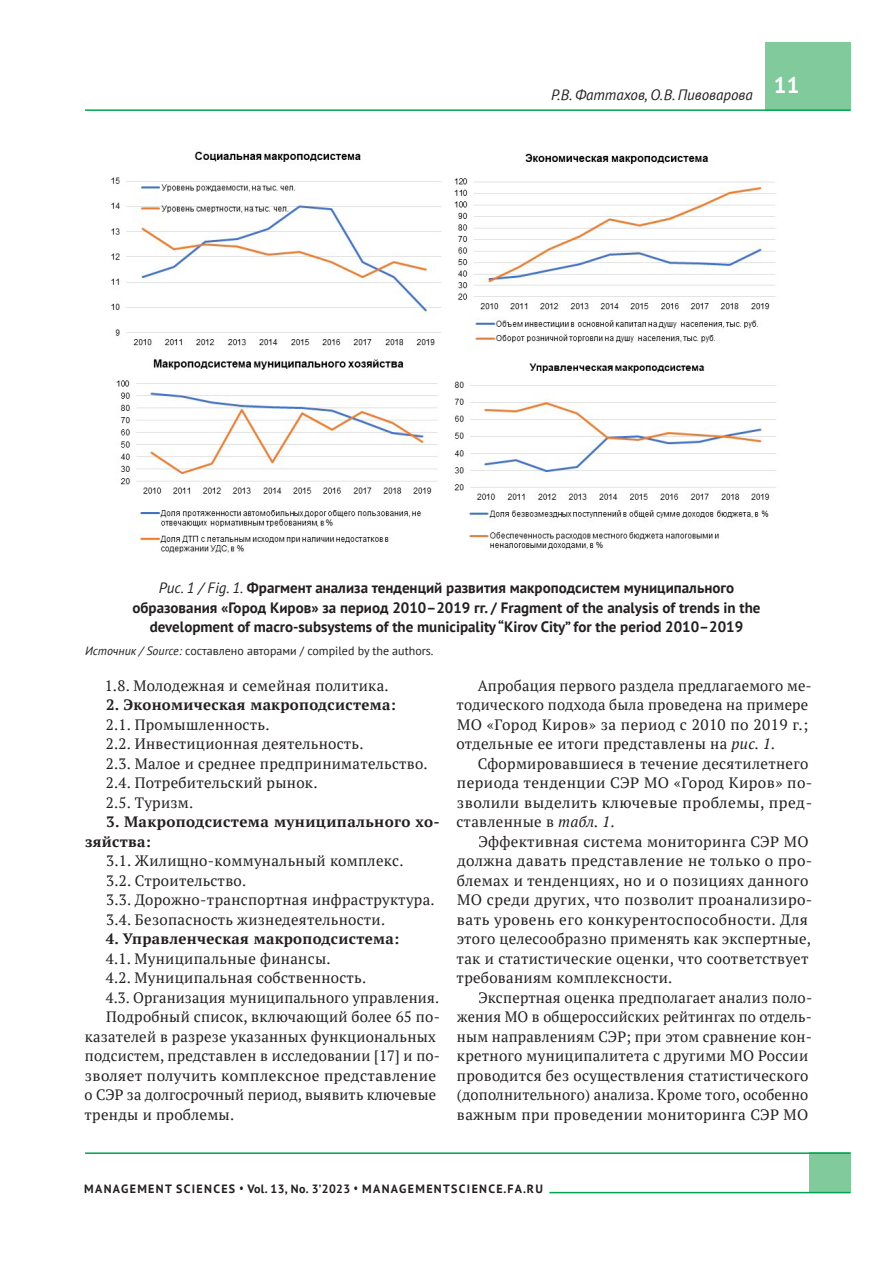
<style>
.page{position:relative;width:893px;height:1263px;background:#fff}
.page>*{position:absolute;margin:0;border:0;box-sizing:border-box;transform-origin:0 0}
.t1{font:700 22.5px "PT Sans";color:#fff}
.t2{font:15px/19.5px "PT Serif";letter-spacing:.02em;color:#231f20}
.t3{font:700 15px/19.5px "PT Sans";color:#231f20;text-align:center}
.t4{font:700 15px/19.5px "PT Serif";letter-spacing:.02em;color:#231f20}
.t5{font:italic 15px "PT Sans";color:#231f20}
.t6{font:12px "PT Sans";color:#231f20}
.t7{font:700 12px "PT Sans";letter-spacing:.11em;color:#231f20;scale:.77 1}
.t8{font:700 12px "PT Sans";letter-spacing:.11em;color:#231f20}
.s1{font-weight:400;font-style:italic}
.s2{font-style:italic}
</style>
<div class="page">
<div style="left:765px;top:43px;width:85px;height:68px;background:#80ca9c"></div>
<hr style="left:85px;top:109px;width:765px;height:2px;background:#00a54f">
<div style="left:809px;top:1152px;width:41px;height:41px;background:#80ca9c"></div>
<hr style="left:85px;top:1152px;width:765px;height:2px;background:#00a54f">
<hr style="left:549px;top:1192px;width:301px;height:1px;background:#00a54f">
<img style="left:111px;top:151px;width:665px;height:402px">
<p class="t5" style="left:551px;top:85px;width:203px">Р.В. Фаттахов, О.В. Пивоварова</p>
<h1 class="t1" style="left:774px;top:70px;width:27px">11</h1>
<p class="t3" style="left:132px;top:578px;width:630px"><span class="s1">Рис. 1 / Fig. 1.</span> Фрагмент анализа тенденций развития макроподсистем муниципального образования «Город Киров» за период 2010–2019 гг. / Fragment of the analysis of trends in the development of macro-subsystems of the municipality “Kirov City” for the period 2010–2019</p>
<p class="t6" style="left:85px;top:643px;width:350px"><span class="s2">Источник / Source:</span> составлено авторами / compiled by the authors.</p>
<p class="t2" style="left:105px;top:675px;width:286px">1.8. Молодежная и семейная политика.</p>
<p class="t4" style="left:106px;top:695px;width:291px">2. Экономическая макроподсистема:</p>
<p class="t2" style="left:106px;top:714px;width:323px">2.1. Промышленность.<br>2.2. Инвестиционная деятельность.<br>2.3. Малое и среднее предпринимательство.<br>2.4. Потребительский рынок.<br>2.5. Туризм.</p>
<p class="t4" style="left:85px;top:812px;width:356px;text-indent:21px">3. Макроподсистема муниципального хо&shy;зяйства:</p>
<p class="t2" style="left:106px;top:851px;width:330px">3.1. Жилищно-коммунальный комплекс.<br>3.2. Строительство.<br>3.3. Дорожно-транспортная инфраструктура.<br>3.4. Безопасность жизнедеятельности.</p>
<p class="t4" style="left:106px;top:929px;width:295px">4. Управленческая макроподсистема:</p>
<p class="t2" style="left:106px;top:948px;width:226px">4.1. Муниципальные финансы.</p>
<p class="t2" style="left:106px;top:968px;width:262px">4.2. Муниципальная собственность.</p>
<p class="t2" style="left:106px;top:987px;width:335px">4.3. Организация муниципального управления.</p>
<p class="t2" style="left:106px;top:1007px;width:335px">Подробный список, включающий более 65 по-</p>
<p class="t2" style="left:85px;top:1026px;width:352px">казателей в разрезе указанных функциональных</p>
<p class="t2" style="left:85px;top:1046px;width:357px">подсистем, представлен в исследовании [17] и по-</p>
<p class="t2" style="left:85px;top:1065px;width:353px">зволяет получить комплексное представление</p>
<p class="t2" style="left:85px;top:1085px;width:353px">о СЭР за долгосрочный период, выявить ключевые</p>
<p class="t2" style="left:85px;top:1104px;width:151px">тренды и проблемы.</p>
<p class="t2" style="left:457px;top:675px;width:357px;text-indent:21px">Апробация первого раздела предлагаемого ме&shy;тодического подхода была проведена на примере МО «Город Киров» за период с 2010 по 2019 г.; отдельные ее итоги представлены на <span class="s2">рис. 1</span>.</p>
<p class="t2" style="left:457px;top:753px;width:357px;text-indent:21px">Сформировавшиеся в течение десятилетнего периода тенденции СЭР МО «Город Киров» по&shy;зволили выделить ключевые проблемы, пред&shy;ставленные в <span class="s2">табл. 1</span>.</p>
<p class="t2" style="left:457px;top:831px;width:357px;text-indent:22px">Эффективная система мониторинга СЭР МО должна давать представление не только о про&shy;блемах и тенденциях, но и о позициях данного МО среди других, что позволит проанализиро&shy;вать уровень его конкурентоспособности. Для этого целесообразно применять как экспертные, так и статистические оценки, что соответствует требованиям комплексности.</p>
<p class="t2" style="left:457px;top:987px;width:357px;text-indent:21px">Экспертная оценка предполагает анализ поло&shy;жения МО в общероссийских рейтингах по отдель&shy;ным направлениям СЭР; при этом сравнение кон&shy;кретного муниципалитета с другими МО России проводится без осуществления статистического (дополнительного) анализа. Кроме того, особенно важным при проведении мониторинга СЭР МО</p>
<p class="t8" style="left:84px;top:1181px;width:10px">MANAGEMENT</p>
<p class="t8" style="left:176px;top:1181px;width:9px">SCIENCES</p>
<p class="t7" style="left:240px;top:1181px;width:395px">• Vol. 13, No. 3’2023 • managementscience.fa.ru</p>
</div>
